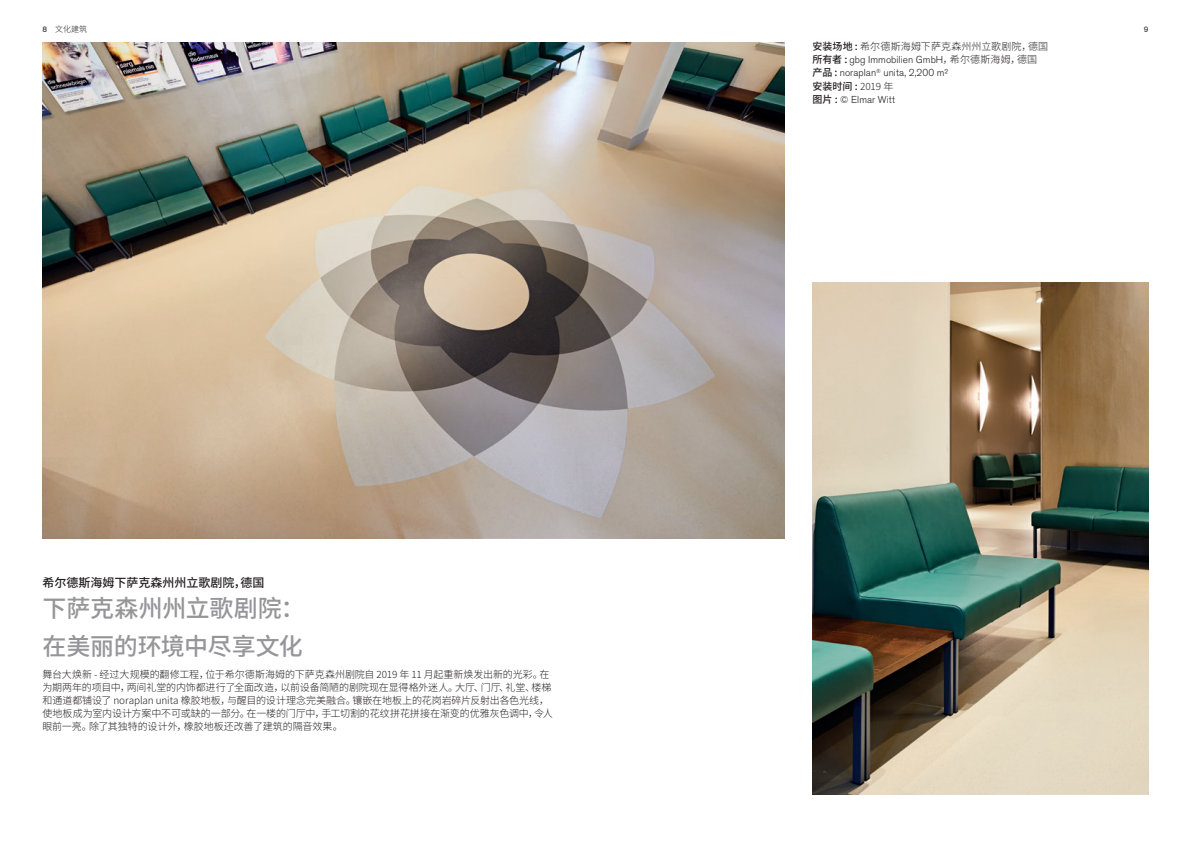
<style>
.page{position:relative;width:1191px;height:842px;background:#fff}
.page>*{position:absolute;margin:0;border:0;box-sizing:border-box;transform-origin:0 0}
.t1{font:500 24px/37.9px "Source Han Sans CN";letter-spacing:-.01em;color:#969598}
.t2{font:500 12px "Source Han Sans CN";color:#231f20}
.t3{font:300 10px/13px "Source Han Sans CN";letter-spacing:-.01em;color:#231f20}
.t4{font:300 10px/13px "Akzidenz Grotesk Pro";letter-spacing:.005em;color:#231f20}
.t5{font:300 10px "Source Han Sans CN";letter-spacing:.01em;color:#231f20}
.t6{font:500 10px "Source Han Sans CN";color:#231f20}
.t7{font:300 8px "Source Han Sans CN";color:#231f20}
.t8{font:8px "Akzidenz Grotesk Pro";color:#231f20}
.s1{font-family:"Akzidenz Grotesk Pro";font-weight:400}
.s2{font-weight:500}
.s3{font-family:"Source Han Sans CN";font-weight:500}
.s4{font-family:"Source Han Sans CN"}
.s5{font-weight:300}
</style>
<div class="page">
<img style="left:43px;top:43px;width:741px;height:496px">
<img style="left:812px;top:283px;width:336px;height:512px">
<p class="t7" style="left:43px;top:24px;width:46px"><span class="s1">8</span> 文化建筑</p>
<p class="t8" style="left:1143px;top:24px;width:6px">9</p>
<p class="t2" style="left:43px;top:575px;width:224px">希尔德斯海姆下萨克森州州立歌剧院，德国</p>
<h1 class="t1" style="left:43px;top:590px;width:264px">下萨克森州州立歌剧院：在美丽的环境中尽享文化</h1>
<p class="t3" style="left:43px;top:668px;width:511px">舞台大焕新 - 经过大规模的翻修工程，位于希尔德斯海姆的下萨克森州剧院自 2019 年 11 月起重新焕发出新的光彩。在为期两年的项目中，两间礼堂的内饰都进行了全面改造，以前设备简陋的剧院现在显得格外迷人。大厅、门厅、礼堂、楼梯和通道都铺设了 noraplan unita 橡胶地板，与醒目的设计理念完美融合。镶嵌在地板上的花岗岩碎片反射出各色光线，使地板成为室内设计方案中不可或缺的一部分。在一楼的门厅中，手工切割的花纹拼花拼接在渐变的优雅灰色调中，令人眼前一亮。除了其独特的设计外，橡胶地板还改善了建筑的隔音效果。</p>
<p class="t5" style="left:812px;top:41px;width:237px"><span class="s2">安装场地 :</span> 希尔德斯海姆下萨克森州州立歌剧院，德国</p>
<p class="t4" style="left:812px;top:54px;width:226px"><span class="s3">所有者 :</span> gbg Immobilien GmbH<span class="s4">，希尔德斯海姆，德国</span><span class="s3">产品 :</span> noraplan<sup>®</sup> unita, 2,200 m²</p>
<p class="t6" style="left:812px;top:80px;width:82px">安装时间 : <span class="s5">2019 年</span></p>
<p class="t4" style="left:812px;top:93px;width:84px"><span class="s3">图片 :</span> © Elmar Witt</p>
</div>
